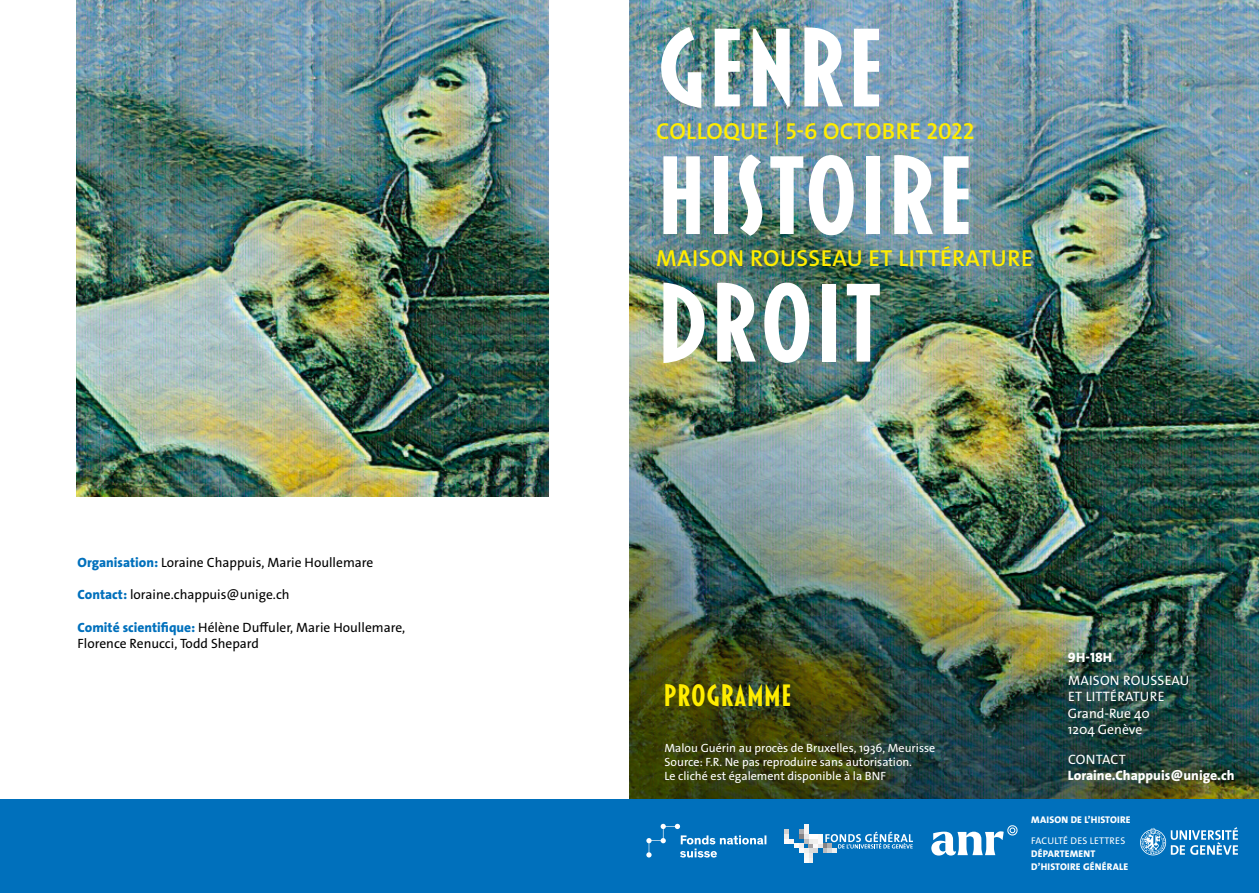
<style>
.page{position:relative;width:1259px;height:893px;background:#fff}
.page>*{position:absolute;margin:0;border:0;box-sizing:border-box;transform-origin:0 0}
.t1{font:700 113.55px/127.6px "Blakely";color:#fff}
.t2{font:700 31.5px "Blakely";color:#ffed00}
.t3{font:600 23.25px "The Sans Os F";letter-spacing:.02em;color:#ffed00}
.t4{font:13.65px/16.5px "The Sans Os F";letter-spacing:.01em;color:#fff}
.t5{font:800 13.65px "The Sans Os F";color:#fff}
.t6{font:13.5px/16.2px "The Sans Os F";color:#000}
.t7{font:12px/14.4px "The Sans Os F";color:#fff}
.t8{font:800 9.75px/12.6px "The Sans Os F";letter-spacing:.02em;color:#fff}
.t9{font:9.75px "The Sans Os F";letter-spacing:.02em;color:#fff}
.s1{font-weight:800;color:#0070bc}
</style>
<div class="page">
<img style="left:629px;top:0;width:630px;height:799px">
<div style="left:0;top:799px;width:1259px;height:94px;background:#0070bc"></div>
<img style="left:77px;top:0;width:472px;height:496px">
<svg style="left:1140px;top:827px;width:98px;height:28px"></svg>
<svg style="left:931px;top:825px;width:87px;height:30px"></svg>
<svg style="left:784px;top:824px;width:129px;height:38px"></svg>
<svg style="left:646px;top:824px;width:120px;height:33px"></svg>
<p class="t6" style="left:78px;top:554px;width:297px"><span class="s1">Organisation:</span> Loraine Chappuis, Marie Houllemare</p>
<p class="t6" style="left:78px;top:587px;width:214px"><span class="s1">Contact:</span> loraine.chappuis@unige.ch</p>
<p class="t6" style="left:78px;top:619px;width:329px"><span class="s1">Comité scientifique:</span> Hélène Duffuler, Marie Houllemare,<br>Florence Renucci, Todd Shepard</p>
<h1 class="t1" style="left:656px;top:8px;width:320px">GENRE<br>HISTOIRE<br>DROIT</h1>
<h3 class="t3" style="left:656px;top:116px;width:320px">COLLOQUE | 5-6 OCTOBRE 2022</h3>
<h3 class="t3" style="left:656px;top:243px;width:378px">MAISON ROUSSEAU ET LITTÉRATURE</h3>
<h2 class="t2" style="left:663px;top:681px;width:130px">PROGRAMME</h2>
<p class="t5" style="left:1068px;top:649px;width:46px">9H-18H</p>
<p class="t4" style="left:1068px;top:672px;width:123px">MAISON ROUSSEAU<br>ET LITTÉRATURE<br>Grand-Rue 40<br>1204 Genève</p>
<p class="t7" style="left:664px;top:740px;width:272px">Malou Guérin au procès de Bruxelles, 1936, Meurisse<br>Source: F.R. Ne pas reproduire sans autorisation.<br>Le cliché est également disponible à la BNF</p>
<p class="t4" style="left:1068px;top:751px;width:59px">CONTACT</p>
<p class="t5" style="left:1068px;top:767px;width:168px">Loraine.Chappuis@unige.ch</p>
<p class="t8" style="left:1031px;top:814px;width:101px">MAISON DE L’HISTOIRE</p>
<p class="t9" style="left:1031px;top:835px;width:95px">FACULTÉ DES LETTRES</p>
<p class="t8" style="left:1031px;top:847px;width:98px">DÉPARTEMENT<br>D’HISTOIRE GÉNÉRALE</p>
</div>
